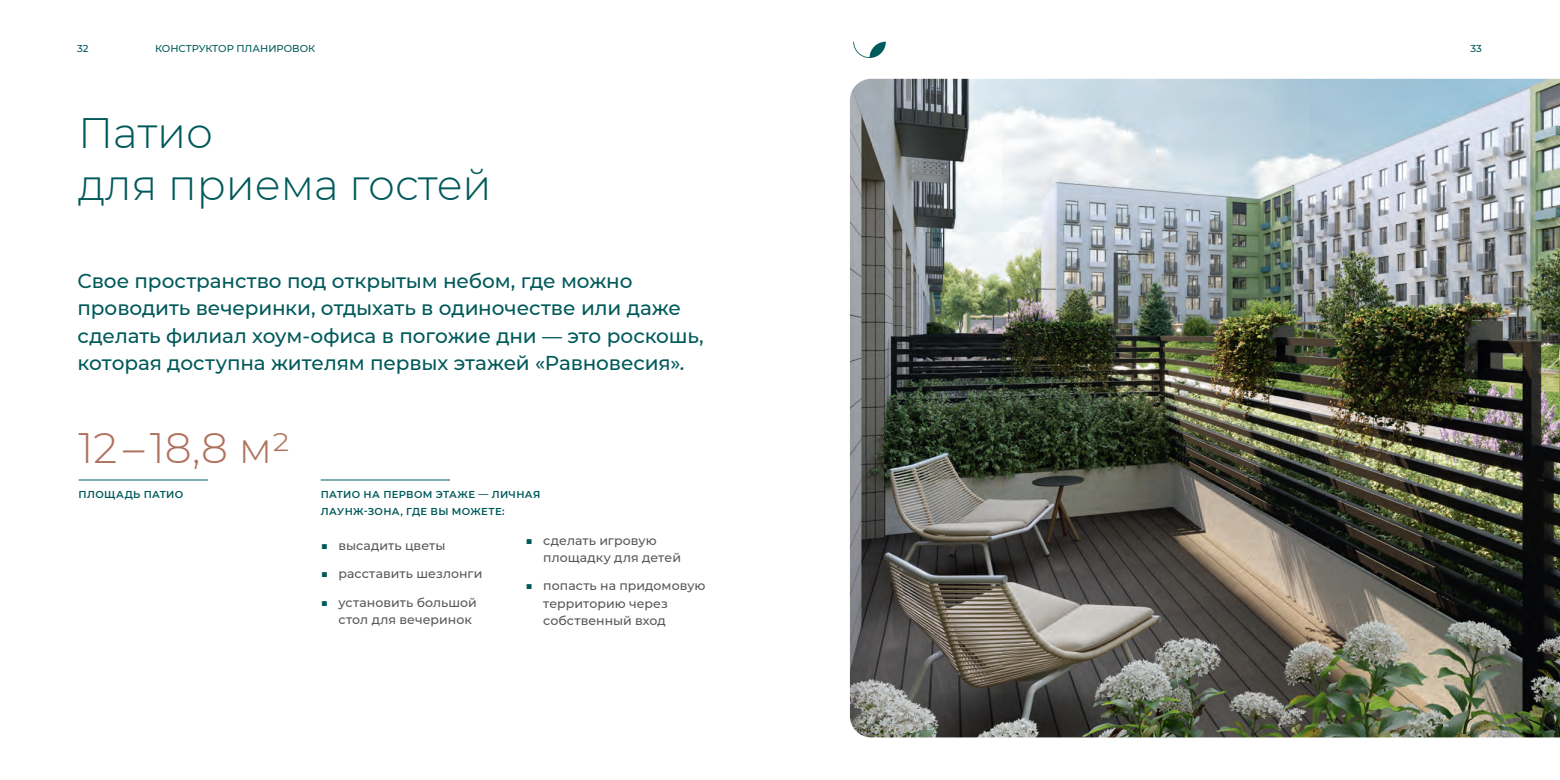
<style>
.page{position:relative;width:1560px;height:780px;background:#fff}
.page>*{position:absolute;margin:0;border:0;box-sizing:border-box;transform-origin:0 0}
.Title_1{font:300 42.5px/52.5px "Montserrat";color:#00595a}
.Numbers{font:300 42.5px "Montserrat";color:#af715e}
.Title_3{font:500 20px/27.5px "Montserrat";letter-spacing:-.005em;color:#00595a}
.t1{font:500 12.5px/17.5px "Montserrat";letter-spacing:.005em;color:#57585a}
.Title_4{font:600 10px/17.5px "Montserrat";letter-spacing:.035em;color:#00595a}
.t2{font:500 10px "Montserrat";color:#00595a}
.s1{color:#00595a}
</style>
<div class="page">
<hr style="left:79px;top:479px;width:129px;height:1px;background:#00595a">
<hr style="left:321px;top:479px;width:129px;height:1px;background:#00595a">
<svg style="left:853px;top:42px;width:32px;height:16px"></svg>
<img style="left:849px;top:79px;width:710px;height:658px">
<p class="t2" style="left:77px;top:42px;width:13px">32</p>
<p class="t2" style="left:155px;top:42px;width:162px">КОНСТРУКТОР ПЛАНИРОВОК</p>
<p class="Title_1" style="left:78px;top:105px;width:415px">Патио<br>для приема гостей</p>
<p class="Title_3" style="left:78px;top:266px;width:627px">Свое пространство под открытым небом, где можно проводить вечеринки, отдыхать в одиночестве или даже сделать филиал хоум-офиса в погожие дни — это роскошь, которая доступна жителям первых этажей «Равновесия».</p>
<p class="Numbers" style="left:79px;top:419px;width:213px">12 – 18,8 м2</p>
<p class="Title_4" style="left:79px;top:485px;width:106px">ПЛОЩАДЬ ПАТИО</p>
<p class="Title_4" style="left:321px;top:485px;width:221px">ПАТИО НА ПЕРВОМ ЭТАЖЕ — ЛИЧНАЯ<br>ЛАУНЖ-ЗОНА, ГДЕ ВЫ МОЖЕТЕ:</p>
<p class="t1" style="left:321px;top:536px;width:126px"><span class="s1">■</span> высадить цветы</p>
<p class="t1" style="left:321px;top:564px;width:163px"><span class="s1">■</span> расставить шезлонги</p>
<p class="t1" style="left:338px;top:593px;width:140px;text-indent:-18px"><span class="s1">■</span> установить большой стол для вечеринок</p>
<p class="t1" style="left:543px;top:531px;width:139px;text-indent:-18px"><span class="s1">■</span> сделать игровую площадку для детей</p>
<p class="t1" style="left:543px;top:576px;width:164px;text-indent:-18px"><span class="s1">■</span> попасть на придомовую территорию через собственный вход</p>
<p class="t2" style="left:1470px;top:42px;width:13px">33</p>
</div>
